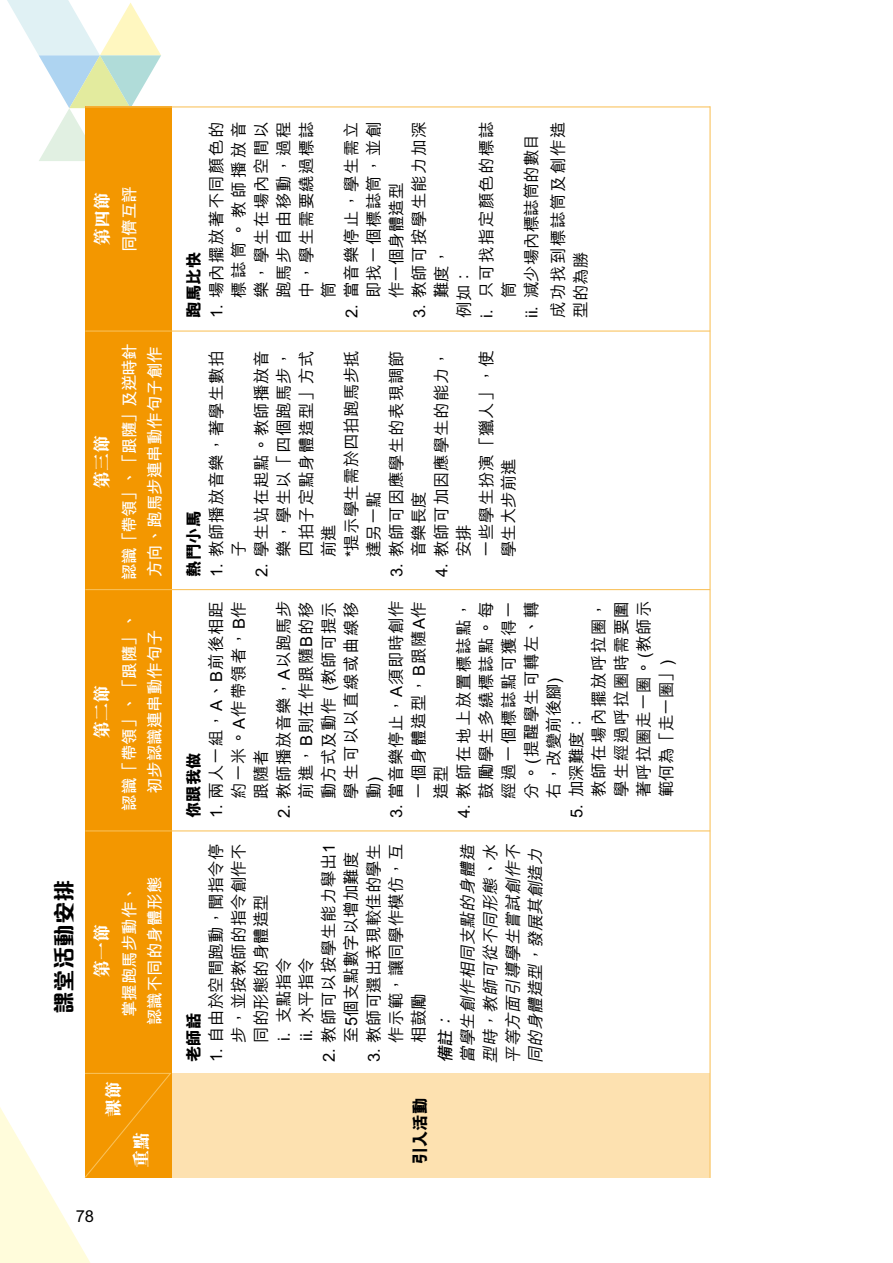
<style>
.page{position:relative;width:893px;height:1263px;background:#fff}
.page>*{position:absolute;margin:0;border:0;box-sizing:border-box;transform-origin:0 0}
.t1{font:800 22.5px "M Qing Hua HK";color:#000}
.t2{font:800 18px "M Sung HK";color:#fff}
.t3{font:500 16.5px/22.5px "M Hei HK";letter-spacing:.05em;color:#000;text-align:justify}
.t4{font:700 16.5px/25.2px "M Hei HK";color:#fff;text-align:center}
.t5{font:italic 500 16.5px/22.5px "M Hei HK";color:#000;text-align:justify}
.t6{font:500 16.5px/22.5px "M Hei HK";letter-spacing:.09em;color:#000}
.t7{font:500 16.5px/22.5px "M Hei HK";letter-spacing:.005em;color:#000}
.t8{font:500 16.5px/22.5px "M Hei HK";letter-spacing:.025em;color:#000}
.t9{font:500 16.5px "M Hei HK";letter-spacing:.075em;color:#000}
.t10{font:800 16.5px "M Hei HK";color:#000}
.t11{font:500 16.5px/22.5px "M Hei HK";letter-spacing:.085em;color:#000}
.t12{font:500 16.5px "M Hei HK";color:#000}
.t13{font:italic 700 16.5px "M Hei HK";color:#000}
</style>
<div class="page">
<svg style="left:7px;top:0;width:154px;height:161px"></svg>
<div style="left:121px;top:1073px;width:589px;height:105px;background:#fde1b0"></div>
<div style="left:85px;top:106px;width:86px;height:1072px;background:#f39700"></div>
<svg style="left:0;top:1072px;width:172px;height:191px"></svg>
<hr style="left:85px;top:330px;width:625px;height:2px;background:#f9c159">
<hr style="left:85px;top:106px;width:625px;height:1px;background:#f9c159">
<hr style="left:85px;top:589px;width:625px;height:1px;background:#f9c159">
<hr style="left:85px;top:830px;width:625px;height:1px;background:#f9c159">
<hr style="left:709px;top:106px;width:2px;height:1072px;background:#f9c159">
<p class="t2" style="left:90px;top:246px;width:55px;rotate:-90deg">第四節</p>
<p class="t4" style="left:116px;top:252px;width:67px;rotate:-90deg">同儕互評</p>
<p class="t2" style="left:89px;top:489px;width:55px;rotate:-90deg">第三節</p>
<p class="t4" style="left:116px;top:579px;width:237px;text-align:left;rotate:-90deg">認識「帶領」、「跟隨」及逆時針方向、跑馬步連串動作句子創作</p>
<p class="t2" style="left:89px;top:739px;width:55px;rotate:-90deg">第二節</p>
<p class="t4" style="left:116px;top:811px;width:199px;rotate:-90deg">認識「帶領」、「跟隨」、初步認識連串動作句子</p>
<h1 class="t1" style="left:48px;top:1014px;width:136px;rotate:-90deg">課堂活動安排</h1>
<p class="t2" style="left:89px;top:978px;width:55px;rotate:-90deg">第一節</p>
<p class="t4" style="left:116px;top:1025px;width:150px;rotate:-90deg">掌握跑馬步動作、認識不同的身體形態</p>
<p class="t2" style="left:101px;top:1116px;width:37px;rotate:-90deg">課節</p>
<p class="t2" style="left:129px;top:1168px;width:37px;rotate:-90deg">重點</p>
<p class="t3" style="left:76px;top:1203px;width:20px">78</p>
<p class="t3" style="left:204px;top:298px;width:178px;text-indent:-20px;rotate:-90deg">1. 場內擺放著不同顏色的標誌筒。教師播放音樂，學生在場內空間以跑馬步自由移動，過程中，學生需要繞過標誌筒</p>
<p class="t3" style="left:339px;top:298px;width:178px;text-indent:-20px;rotate:-90deg">2. 當音樂停止，學生需立即找一個標誌筒，並創作一個身體造型</p>
<p class="t9" style="left:407px;top:318px;width:197px;rotate:-90deg">3. 教師可按學生能力加深</p>
<p class="t9" style="left:474px;top:318px;width:197px;rotate:-90deg">i. 只可找指定顏色的標誌</p>
<p class="t12" style="left:519px;top:318px;width:186px;rotate:-90deg">ii. 減少場內標誌筒的數目</p>
<p class="t10" style="left:183px;top:318px;width:67px;rotate:-90deg">跑馬比快</p>
<p class="t3" style="left:429px;top:298px;width:51px;rotate:-90deg">難度，</p>
<p class="t3" style="left:451px;top:318px;width:51px;rotate:-90deg">例如：</p>
<p class="t3" style="left:496px;top:298px;width:18px;rotate:-90deg">筒</p>
<p class="t11" style="left:546px;top:318px;width:197px;rotate:-90deg">成功找到標誌筒及創作造型的為勝</p>
<p class="t3" style="left:204px;top:557px;width:209px;text-indent:-20px;rotate:-90deg">1. 教師播放音樂，著學生數拍子</p>
<p class="t3" style="left:249px;top:557px;width:209px;text-align:left;text-indent:-20px;rotate:-90deg">2. 學生站在起點。教師播放音樂，學生以「四個跑馬步，四拍子定點身體造型」方式前進<br>*提示學生需於四拍跑馬步抵達另一點</p>
<p class="t3" style="left:384px;top:557px;width:209px;text-indent:-20px;rotate:-90deg">3. 教師可因應學生的表現調節音樂長度</p>
<p class="t3" style="left:429px;top:557px;width:209px;text-align:left;text-indent:-20px;rotate:-90deg">4. 教師可加因應學生的能力，安排<br>一些學生扮演「獵人」，使學生大步前進</p>
<p class="t10" style="left:183px;top:577px;width:67px;rotate:-90deg">熱鬥小馬</p>
<p class="t3" style="left:204px;top:798px;width:199px;text-indent:-20px;rotate:-90deg">1. 兩人一組，A、B前後相距約一米。A作帶領者，B作跟隨者</p>
<p class="t3" style="left:271px;top:798px;width:199px;text-indent:-20px;rotate:-90deg">2. 教師播放音樂，A以跑馬步前進，B則在作跟隨B的移動方式及動作 (教師可提示學生可以以直線或曲線移動)</p>
<p class="t3" style="left:384px;top:798px;width:199px;text-indent:-20px;rotate:-90deg">3. 當音樂停止，A須即時創作一個身體造型，B跟隨A作造型</p>
<p class="t3" style="left:451px;top:798px;width:199px;text-indent:-20px;rotate:-90deg">4. 教師在地上放置標誌點，鼓勵學生多繞標誌點。每經過一個標誌點可獲得一分。(提醒學生可轉左、轉右，改變前後腳)</p>
<p class="t6" style="left:564px;top:797px;width:198px;text-indent:-21px;rotate:-90deg">5. 加深難度：<br>教師在場內擺放呼拉圈，學生經過呼拉圈時需要圍著呼拉圈走一圈。(教師示範何為「走一圈」)</p>
<p class="t10" style="left:183px;top:818px;width:67px;rotate:-90deg">你跟我做</p>
<p class="t7" style="left:204px;top:1042px;width:201px;text-indent:-20px;rotate:-90deg">1. 自由於空間跑動，聞指令停步，並按教師的指令創作不同的形態的身體造型<br>i. 支點指令<br>ii. 水平指令</p>
<p class="t8" style="left:316px;top:1042px;width:201px;text-indent:-20px;rotate:-90deg">2. 教師可以按學生能力舉出1至5個支點數字以增加難度</p>
<p class="t3" style="left:361px;top:1042px;width:201px;text-indent:-20px;rotate:-90deg">3. 教師可選出表現較佳的學生作示範，讓同學作模仿，互相鼓勵</p>
<p class="t10" style="left:183px;top:1062px;width:51px;rotate:-90deg">老師話</p>
<p class="t5" style="left:455px;top:1063px;width:224px;rotate:-90deg">當學生創作相同支點的身體造型時，教師可從不同形態、水平等方面引導學生嘗試創作不同的身體造型，發展其創造力</p>
<p class="t13" style="left:433px;top:1063px;width:55px;rotate:-90deg">備註：</p>
<p class="t10" style="left:409px;top:1164px;width:67px;rotate:-90deg">引入活動</p>
</div>
